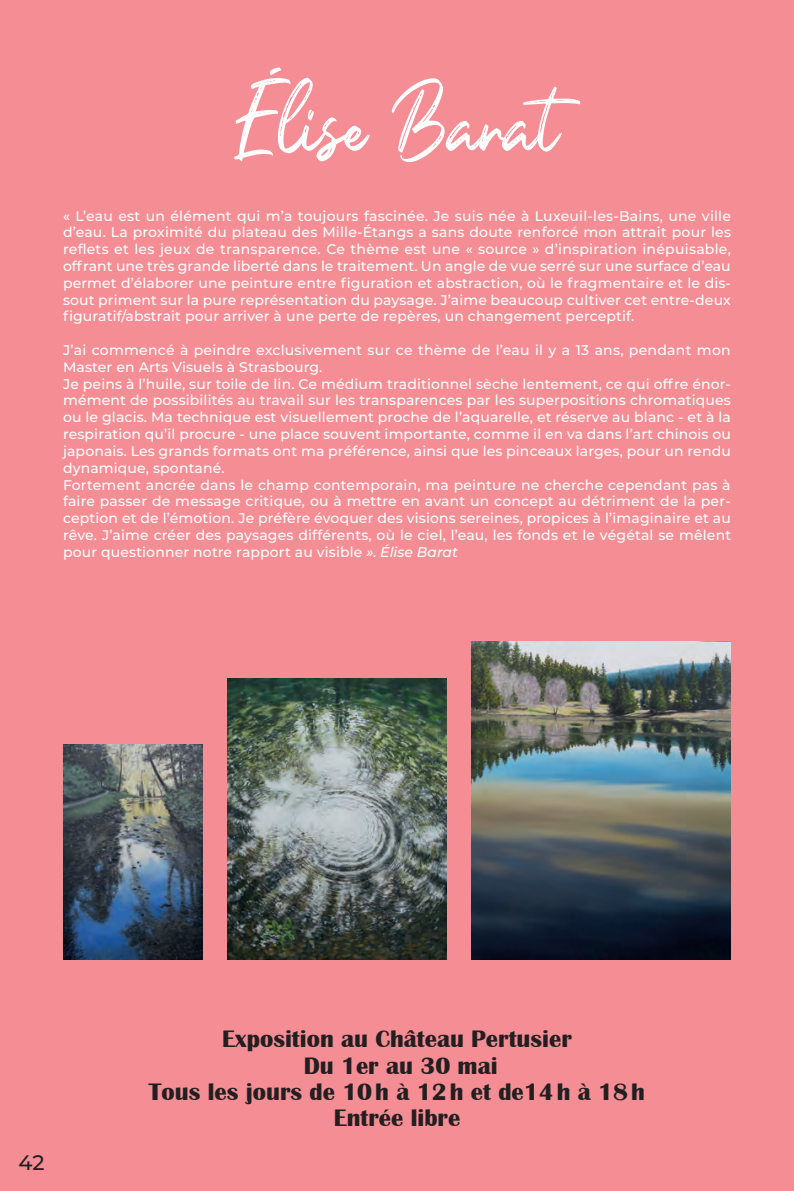
<style>
.page{position:relative;width:794px;height:1191px;background:#f48e94}
.page>*{position:absolute;margin:0;border:0;box-sizing:border-box;transform-origin:0 0}
.Titre{font:119px "Orchide";color:#fff}
.t1{font:700 24.5px "Britannic";color:#231f20}
.t2{font:500 21px "Montserrat";color:#231f20}
.t3{font:500 14px/16.8px "Montserrat";letter-spacing:.01em;color:#fff;text-align:justify}
.s1{font-style:italic}
</style>
<div class="page">
<img style="left:63px;top:744px;width:139px;height:216px">
<img style="left:228px;top:678px;width:218px;height:282px">
<img style="left:472px;top:641px;width:259px;height:319px">
<p class="Titre" style="left:234px;top:63px;width:327px">Élise Barat</p>
<p class="t3" style="left:63px;top:207px;width:669px">« L’eau est un élément qui m’a toujours fascinée. Je suis née à Luxeuil-les-Bains, une ville d’eau. La proximité du plateau des Mille-Étangs a sans doute renforcé mon attrait pour les reflets et les jeux de transparence. Ce thème est une « source » d’inspiration inépuisable, offrant une très grande liberté dans le traitement. Un angle de vue serré sur une surface d’eau permet d’élaborer une peinture entre figuration et abstraction, où le fragmentaire et le dis&shy;sout priment sur la pure représentation du paysage. J’aime beaucoup cultiver cet entre-deux figuratif/abstrait pour arriver à une perte de repères, un changement perceptif.</p>
<p class="t3" style="left:63px;top:341px;width:669px">J’ai commencé à peindre exclusivement sur ce thème de l’eau il y a 13 ans, pendant mon<br>Master en Arts Visuels à Strasbourg.</p>
<p class="t3" style="left:63px;top:375px;width:669px">Je peins à l’huile, sur toile de lin. Ce médium traditionnel sèche lentement, ce qui offre énor&shy;mément de possibilités au travail sur les transparences par les superpositions chromatiques ou le glacis. Ma technique est visuellement proche de l’aquarelle, et réserve au blanc - et à la respiration qu’il procure - une place souvent importante, comme il en va dans l’art chinois ou japonais. Les grands formats ont ma préférence, ainsi que les pinceaux larges, pour un rendu dynamique, spontané.</p>
<p class="t3" style="left:63px;top:475px;width:669px">Fortement ancrée dans le champ contemporain, ma peinture ne cherche cependant pas à faire passer de message critique, ou à mettre en avant un concept au détriment de la per&shy;ception et de l’émotion. Je préfère évoquer des visions sereines, propices à l’imaginaire et au rêve. J’aime créer des paysages différents, où le ciel, l’eau, les fonds et le végétal se mêlent pour questionner notre rapport au visible <span class="s1">». Élise Barat</span></p>
<h3 class="t2" style="left:18px;top:1147px;width:28px">42</h3>
<p class="t1" style="left:222px;top:1025px;width:351px">Exposition au Château Pertusier</p>
<p class="t1" style="left:304px;top:1051px;width:195px">Du 1er au 30 mai</p>
<p class="t1" style="left:149px;top:1078px;width:497px">Tous les jours de 10h à 12h et de14h à 18h</p>
<p class="t1" style="left:334px;top:1104px;width:128px">Entrée libre</p>
</div>
